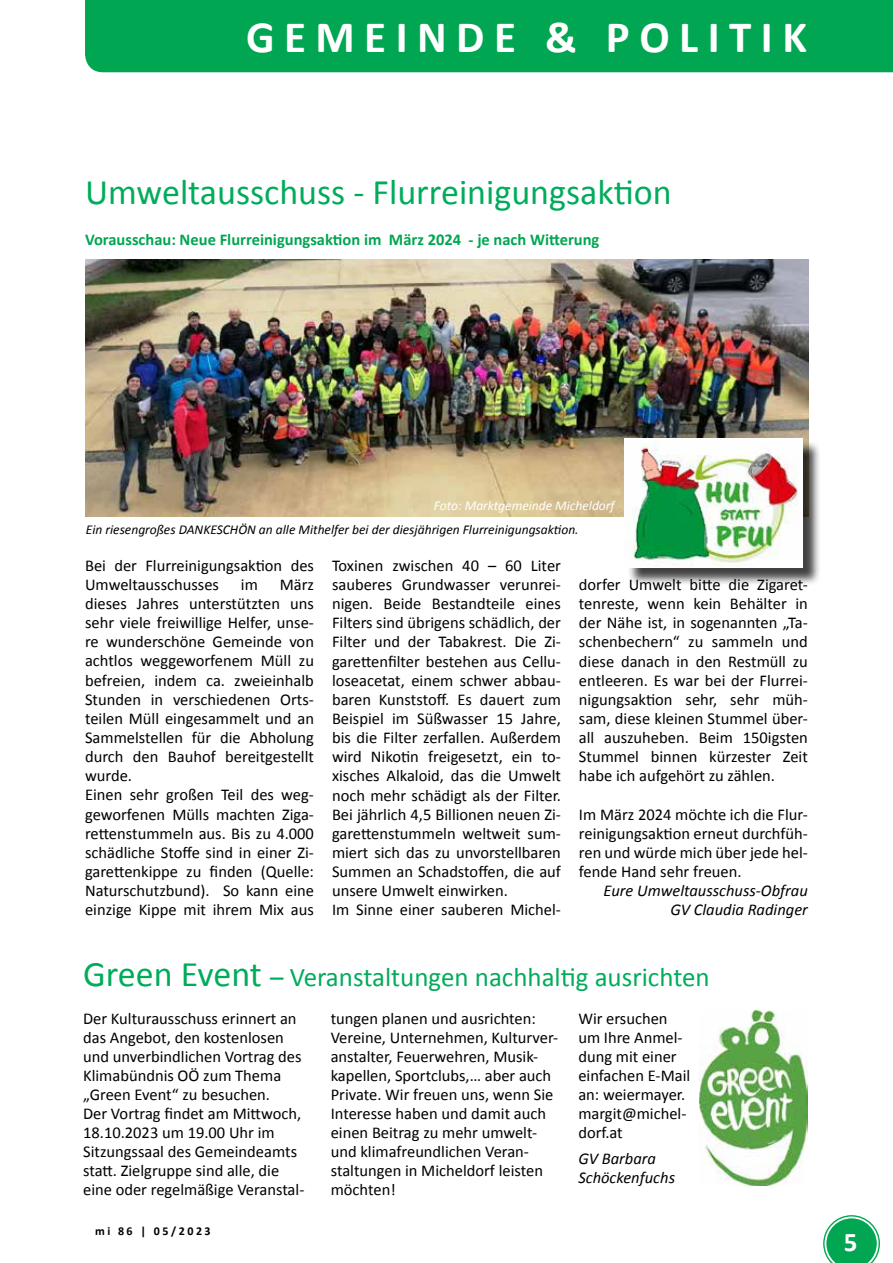
<style>
.page{position:relative;width:893px;height:1263px;background:#fff}
.page>*{position:absolute;margin:0;border:0;box-sizing:border-box;transform-origin:0 0}
.t1{font:700 45px "Calibri";letter-spacing:.21em;color:#fff}
.t2{font:36px "Calibri";color:#00ac5b}
.t3{font:27px "Calibri";color:#00ac5b}
.t4{font:700 27px "Calibri";color:#fff}
.t5{font:16.5px/19.2px "Calibri";color:#000}
.t6{font:italic 16.5px/19.2px "Calibri";color:#000;text-align:right}
.t7{font:700 16.5px "Calibri";color:#00a651}
.t8{font:italic 13.5px "Calibri";color:#000}
.t9{font:italic 13.5px "Calibri";color:#fff}
.t10{font:700 12px "Calibri";letter-spacing:.21em;color:#000}
.s1{font-size:36px}
</style>
<div class="page">
<div style="left:85px;top:0;width:808px;height:72px;background:#00a651"></div>
<svg style="left:823px;top:1215px;width:57px;height:48px"></svg>
<img style="left:85px;top:259px;width:723px;height:257px">
<div style="left:627px;top:440px;width:194px;height:146px;background:#000;opacity:.75"></div>
<img style="left:625px;top:438px;width:178px;height:130px">
<img style="left:700px;top:1011px;width:108px;height:175px">
<h1 class="t1" style="left:246px;top:8px;width:562px">GEMEINDE &amp; POLITIK</h1>
<h2 class="t2" style="left:85px;top:169px;width:588px">Umweltausschuss - Flurreinigungsaktion</h2>
<p class="t7" style="left:85px;top:229px;width:516px">Vorausschau: Neue Flurreinigungsaktion im März 2024 - je nach Witterung</p>
<p class="t9" style="left:434px;top:496px;width:182px">Foto: Marktgemeinde Micheldorf</p>
<p class="t8" style="left:86px;top:520px;width:494px">Ein riesengroßes DANKESCHÖN an alle Mithelfer bei der diesjährigen Flurreinigungsaktion.</p>
<p class="t5" style="left:85px;top:556px;width:230px">Bei der Flurreinigungsaktion des<br>Umweltausschusses</p>
<p class="t5" style="left:241px;top:575px;width:18px">im</p>
<p class="t5" style="left:85px;top:575px;width:230px;text-indent:195px">März dieses Jahres unterstützten uns sehr viele freiwillige Helfer, unse&shy;re wunderschöne Gemeinde von achtlos weggeworfenem Müll zu befreien, indem ca. zweieinhalb<br>Stunden in verschiedenen Orts&shy;teilen Müll eingesammelt und an<br>Sammelstellen für die Abholung durch den Bauhof bereitgestellt wurde.<br>Einen sehr großen Teil des weg&shy;geworfenen Mülls machten Ziga&shy;rettenstummeln aus. Bis zu 4.000 schädliche Stoffe sind in einer Zi&shy;garettenkippe zu finden (Quelle:<br>Naturschutzbund). So kann eine einzige Kippe mit ihrem Mix aus</p>
<p class="t5" style="left:332px;top:556px;width:230px">Toxinen zwischen 40 – 60 Liter sauberes Grundwasser verunrei&shy;nigen. Beide Bestandteile eines Filters sind übrigens schädlich, der Filter und der Tabakrest. Die Zi&shy;garettenfilter bestehen aus Cellu&shy;loseacetat, einem schwer abbau&shy;baren Kunststoff. Es dauert zum Beispiel im Süßwasser 15 Jahre, bis die Filter zerfallen. Außerdem wird Nikotin freigesetzt, ein to&shy;xisches Alkaloid, das die Umwelt noch mehr schädigt als der Filter.<br>Bei jährlich 4,5 Billionen neuen Zi&shy;garettenstummeln weltweit sum&shy;miert sich das zu unvorstellbaren Summen an Schadstoffen, die auf unsere Umwelt einwirken.<br>Im Sinne einer sauberen Michel-</p>
<p class="t5" style="left:579px;top:575px;width:230px;text-align:justify">dorfer Umwelt bitte die Zigaret&shy;tenreste, wenn kein Behälter in der Nähe ist, in sogenannten „Ta&shy;schenbechern“ zu sammeln und diese danach in den Restmüll zu entleeren. Es war bei der Flurrei&shy;nigungsaktion sehr, sehr müh&shy;sam, diese kleinen Stummel über&shy;all auszuheben. Beim 150igsten Stummel binnen kürzester Zeit habe ich aufgehört zu zählen.</p>
<p class="t5" style="left:579px;top:805px;width:230px;text-align:justify">Im März 2024 möchte ich die Flur&shy;reinigungsaktion erneut durchfüh&shy;ren und würde mich über jede hel&shy;fende Hand sehr freuen.</p>
<p class="t6" style="left:603px;top:881px;width:206px">Eure Umweltausschuss-Obfrau<br>GV Claudia Radinger</p>
<h3 class="t3" style="left:83px;top:959px;width:628px"><span class="s1">Green Event</span> – Veranstaltungen nachhaltig ausrichten</h3>
<p class="t5" style="left:83px;top:1009px;width:223px">Der Kulturausschuss erinnert an das Angebot, den kostenlosen und unverbindlichen Vortrag des<br>Klimabündnis OÖ zum Thema „Green Event“ zu besuchen.<br>Der Vortrag findet am Mittwoch,<br>18.10.2023 um 19.00 Uhr im<br>Sitzungssaal des Gemeindeamts statt. Zielgruppe sind alle, die eine oder regelmäßige Veranstal-</p>
<p class="t5" style="left:331px;top:1009px;width:229px">tungen planen und ausrichten:<br>Vereine, Unternehmen, Kulturver&shy;anstalter, Feuerwehren, Musik&shy;kapellen, Sportclubs,… aber auch<br>Private. Wir freuen uns, wenn Sie<br>Interesse haben und damit auch einen Beitrag zu mehr umwelt&shy;und klimafreundlichen Veran&shy;staltungen in Micheldorf leisten möchten!</p>
<p class="t5" style="left:578px;top:1009px;width:113px">Wir ersuchen um Ihre Anmel&shy;dung mit einer einfachen E-Mail an: weiermayer. margit@michel&shy;dorf.at</p>
<p class="t6" style="left:578px;top:1148px;width:98px;text-align:left">GV Barbara<br>Schöckenfuchs</p>
<p class="t10" style="left:95px;top:1223px;width:117px">mi 86 | 05/2023</p>
<h3 class="t4" style="left:844px;top:1225px;width:15px">5</h3>
</div>
